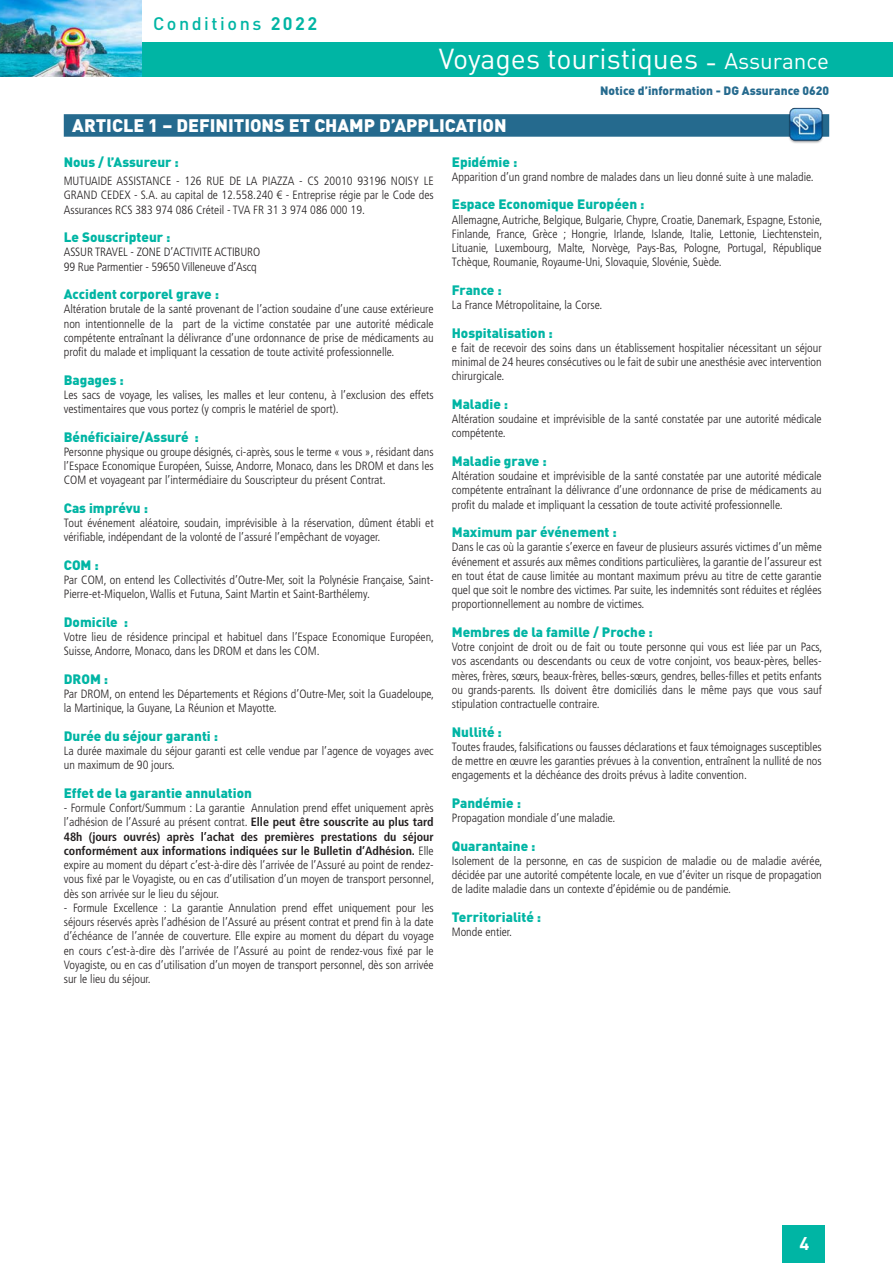
<style>
.page{position:relative;width:893px;height:1263px;background:#fff}
.page>*{position:absolute;margin:0;border:0;box-sizing:border-box;transform-origin:0 0}
.t1{font:28.5px "DIN";color:#fff}
.t2{font:900 22.5px "DIN";color:#fff}
.t3{font:700 18.15px "DIN";color:#fff}
.Titre1cg{font:900 18px "DIN";color:#fff}
.t4{font:500 18px "DIN";letter-spacing:.14em;color:#00b5a4}
.Titre2cg{font:900 13.5px "DIN";color:#00b5a4}
.Texte1cg{font:900 13.5px "DIN";color:#00b5a4}
.Texte1cg-2{font:300 condensed 12px/14.2px "Frutiger LT Std";color:#231f20;text-align:justify}
.t5{font:900 12px "DIN";color:#256a8e}
.Titre2cg-2{font:300 condensed 12px "Frutiger LT Std";color:#231f20}
.s1{font-weight:700}
.s2{font-size:22.5px}
</style>
<div class="page">
<div style="left:64px;top:114px;width:765px;height:23px;background:#256a8e"></div>
<img style="left:786px;top:107px;width:40px;height:36px">
<div style="left:0;top:43px;width:893px;height:34px;background:#00b5a4"></div>
<div style="left:783px;top:1225px;width:42px;height:38px;background:#00b5a4"></div>
<img style="left:0;top:0;width:141px;height:77px">
<h3 class="t4" style="left:153px;top:12px;width:166px">Conditions <span class="s1">2022</span></h3>
<h1 class="t1" style="left:439px;top:41px;width:392px">Voyages touristiques - <span class="s2">Assurance</span></h1>
<p class="t5" style="left:600px;top:83px;width:230px">Notice d’information - DG Assurance 0620</p>
<p class="Titre1cg" style="left:72px;top:113px;width:436px">ARTICLE 1 – DEFINITIONS ET CHAMP D’APPLICATION</p>
<p class="Titre2cg" style="left:64px;top:153px;width:117px">Nous / l’Assureur :</p>
<p class="Texte1cg-2" style="left:64px;top:174px;width:371px">MUTUAIDE ASSISTANCE - 126 RUE DE LA PIAZZA - CS 20010 93196 NOISY LE GRAND CEDEX - S.A. au capital de 12.558.240 € - Entreprise régie par le Code des Assurances RCS 383 974 086 Créteil - TVA FR 31 3 974 086 000 19.</p>
<p class="Titre2cg" style="left:64px;top:228px;width:108px">Le Souscripteur :</p>
<p class="Texte1cg-2" style="left:64px;top:245px;width:198px">ASSUR TRAVEL - ZONE D’ACTIVITE ACTIBURO</p>
<p class="Texte1cg-2" style="left:64px;top:259px;width:195px">99 Rue Parmentier - 59650 Villeneuve d’Ascq</p>
<p class="Titre2cg" style="left:64px;top:285px;width:157px">Accident corporel grave :</p>
<p class="Texte1cg-2" style="left:64px;top:302px;width:371px">Altération brutale de la santé provenant de l’action soudaine d’une cause extérieure non intentionnelle de la part de la victime constatée par une autorité médicale compétente entraînant la délivrance d’une ordonnance de prise de médicaments au profit du malade et impliquant la cessation de toute activité professionnelle.</p>
<p class="Titre2cg" style="left:64px;top:371px;width:62px">Bagages :</p>
<p class="Texte1cg-2" style="left:64px;top:388px;width:371px">Les sacs de voyage, les valises, les malles et leur contenu, à l’exclusion des effets vestimentaires que vous portez (y compris le matériel de sport).</p>
<p class="Titre2cg" style="left:64px;top:428px;width:137px">Bénéficiaire/Assuré :</p>
<p class="Texte1cg-2" style="left:64px;top:445px;width:371px">Personne physique ou groupe désignés, ci-après, sous le terme « vous », résidant dans l’Espace Economique Européen, Suisse, Andorre, Monaco, dans les DROM et dans les COM et voyageant par l’intermédiaire du Souscripteur du présent Contrat.</p>
<p class="Titre2cg" style="left:64px;top:499px;width:86px">Cas imprévu :</p>
<p class="Texte1cg-2" style="left:64px;top:516px;width:371px">Tout événement aléatoire, soudain, imprévisible à la réservation, dûment établi et vérifiable, indépendant de la volonté de l’assuré l’empêchant de voyager.</p>
<p class="Titre2cg" style="left:64px;top:556px;width:37px">COM :</p>
<p class="Texte1cg-2" style="left:64px;top:573px;width:371px">Par COM, on entend les Collectivités d’Outre-Mer, soit la Polynésie Française, Saint-<br>Pierre-et-Miquelon, Wallis et Futuna, Saint Martin et Saint-Barthélemy.</p>
<p class="Titre2cg" style="left:64px;top:613px;width:66px">Domicile :</p>
<p class="Texte1cg-2" style="left:64px;top:630px;width:372px">Votre lieu de résidence principal et habituel dans l’Espace Economique Européen,<br>Suisse, Andorre, Monaco, dans les DROM et dans les COM.</p>
<p class="Titre2cg" style="left:64px;top:670px;width:46px">DROM :</p>
<p class="Texte1cg-2" style="left:64px;top:687px;width:372px">Par DROM, on entend les Départements et Régions d’Outre-Mer, soit la Guadeloupe, la Martinique, la Guyane, La Réunion et Mayotte.</p>
<p class="Titre2cg" style="left:64px;top:727px;width:156px">Durée du séjour garanti :</p>
<p class="Texte1cg-2" style="left:64px;top:744px;width:371px">La durée maximale du séjour garanti est celle vendue par l’agence de voyages avec un maximum de 90 jours.</p>
<p class="Texte1cg" style="left:64px;top:784px;width:190px">Effet de la garantie annulation</p>
<p class="Texte1cg-2" style="left:64px;top:801px;width:372px">- Formule Confort/Summum : La garantie Annulation prend effet uniquement après l’adhésion de l’Assuré au présent contrat. <span class="s1">Elle peut être souscrite au plus tard 48h (jours ouvrés) après l’achat des premières prestations du séjour conformément aux informations indiquées sur le Bulletin d’Adhésion.</span> Elle expire au moment du départ c’est-à-dire dès l’arrivée de l’Assuré au point de rendez&shy;vous fixé par le Voyagiste, ou en cas d’utilisation d’un moyen de transport personnel, dès son arrivée sur le lieu du séjour.</p>
<p class="Texte1cg-2" style="left:64px;top:901px;width:371px">- Formule Excellence : La garantie Annulation prend effet uniquement pour les séjours réservés après l’adhésion de l’Assuré au présent contrat et prend fin à la date d’échéance de l’année de couverture. Elle expire au moment du départ du voyage en cours c’est-à-dire dès l’arrivée de l’Assuré au point de rendez-vous fixé par le Voyagiste, ou en cas d’utilisation d’un moyen de transport personnel, dès son arrivée sur le lieu du séjour.</p>
<p class="Texte1cg" style="left:452px;top:153px;width:67px">Epidémie :</p>
<p class="Texte1cg-2" style="left:452px;top:170px;width:363px">Apparition d’un grand nombre de malades dans un lieu donné suite à une maladie.</p>
<p class="Titre2cg" style="left:452px;top:195px;width:194px">Espace Economique Européen :</p>
<p class="Texte1cg-2" style="left:452px;top:212px;width:372px">Allemagne, Autriche, Belgique, Bulgarie, Chypre, Croatie, Danemark, Espagne, Estonie, Finlande, France, Grèce ; Hongrie, Irlande, Islande, Italie, Lettonie, Liechtenstein, Lituanie, Luxembourg, Malte, Norvège, Pays-Bas, Pologne, Portugal, République Tchèque, Roumanie, Royaume-Uni, Slovaquie, Slovénie, Suède.</p>
<p class="Titre2cg" style="left:452px;top:281px;width:51px">France :</p>
<p class="Texte1cg-2" style="left:452px;top:298px;width:152px">La France Métropolitaine, la Corse.</p>
<p class="Texte1cg" style="left:452px;top:324px;width:102px">Hospitalisation :</p>
<p class="Texte1cg-2" style="left:452px;top:341px;width:371px">e fait de recevoir des soins dans un établissement hospitalier nécessitant un séjour minimal de 24 heures consécutives ou le fait de subir une anesthésie avec intervention chirurgicale.</p>
<p class="Texte1cg" style="left:452px;top:395px;width:58px">Maladie :</p>
<p class="Texte1cg-2" style="left:452px;top:412px;width:371px">Altération soudaine et imprévisible de la santé constatée par une autorité médicale compétente.</p>
<p class="Titre2cg" style="left:452px;top:452px;width:96px">Maladie grave :</p>
<p class="Texte1cg-2" style="left:452px;top:469px;width:371px">Altération soudaine et imprévisible de la santé constatée par une autorité médicale compétente entraînant la délivrance d’une ordonnance de prise de médicaments au profit du malade et impliquant la cessation de toute activité professionnelle.</p>
<p class="Texte1cg" style="left:452px;top:523px;width:166px">Maximum par événement :</p>
<p class="Texte1cg-2" style="left:452px;top:540px;width:371px">Dans le cas où la garantie s’exerce en faveur de plusieurs assurés victimes d’un même événement et assurés aux mêmes conditions particulières, la garantie de l’assureur est en tout état de cause limitée au montant maximum prévu au titre de cette garantie quel que soit le nombre des victimes. Par suite, les indemnités sont réduites et réglées proportionnellement au nombre de victimes.</p>
<p class="Titre2cg" style="left:452px;top:623px;width:203px">Membres de la famille / Proche :</p>
<p class="Texte1cg-2" style="left:452px;top:640px;width:372px">Votre conjoint de droit ou de fait ou toute personne qui vous est liée par un Pacs, vos ascendants ou descendants ou ceux de votre conjoint, vos beaux-pères, belles&shy;mères, frères, sœurs, beaux-frères, belles-sœurs, gendres, belles-filles et petits enfants ou grands-parents. Ils doivent être domiciliés dans le même pays que vous sauf stipulation contractuelle contraire.</p>
<p class="Titre2cg" style="left:452px;top:723px;width:52px">Nullité :</p>
<p class="Texte1cg-2" style="left:452px;top:740px;width:371px">Toutes fraudes, falsifications ou fausses déclarations et faux témoignages susceptibles de mettre en œuvre les garanties prévues à la convention, entraînent la nullité de nos engagements et la déchéance des droits prévus à ladite convention.</p>
<p class="Titre2cg" style="left:452px;top:794px;width:71px">Pandémie :</p>
<p class="Titre2cg-2" style="left:452px;top:811px;width:165px">Propagation mondiale d’une maladie.</p>
<p class="Titre2cg" style="left:452px;top:837px;width:85px">Quarantaine :</p>
<p class="Texte1cg-2" style="left:452px;top:854px;width:372px">Isolement de la personne, en cas de suspicion de maladie ou de maladie avérée, décidée par une autorité compétente locale, en vue d’éviter un risque de propagation de ladite maladie dans un contexte d’épidémie ou de pandémie.</p>
<p class="Titre2cg" style="left:452px;top:908px;width:91px">Territorialité :</p>
<p class="Texte1cg-2" style="left:452px;top:925px;width:62px">Monde entier.</p>
<h2 class="t2" style="left:798px;top:1219px;width:14px">4</h2>
<h3 class="t3" style="left:800px;top:1231px;width:11px">4</h3>
</div>
